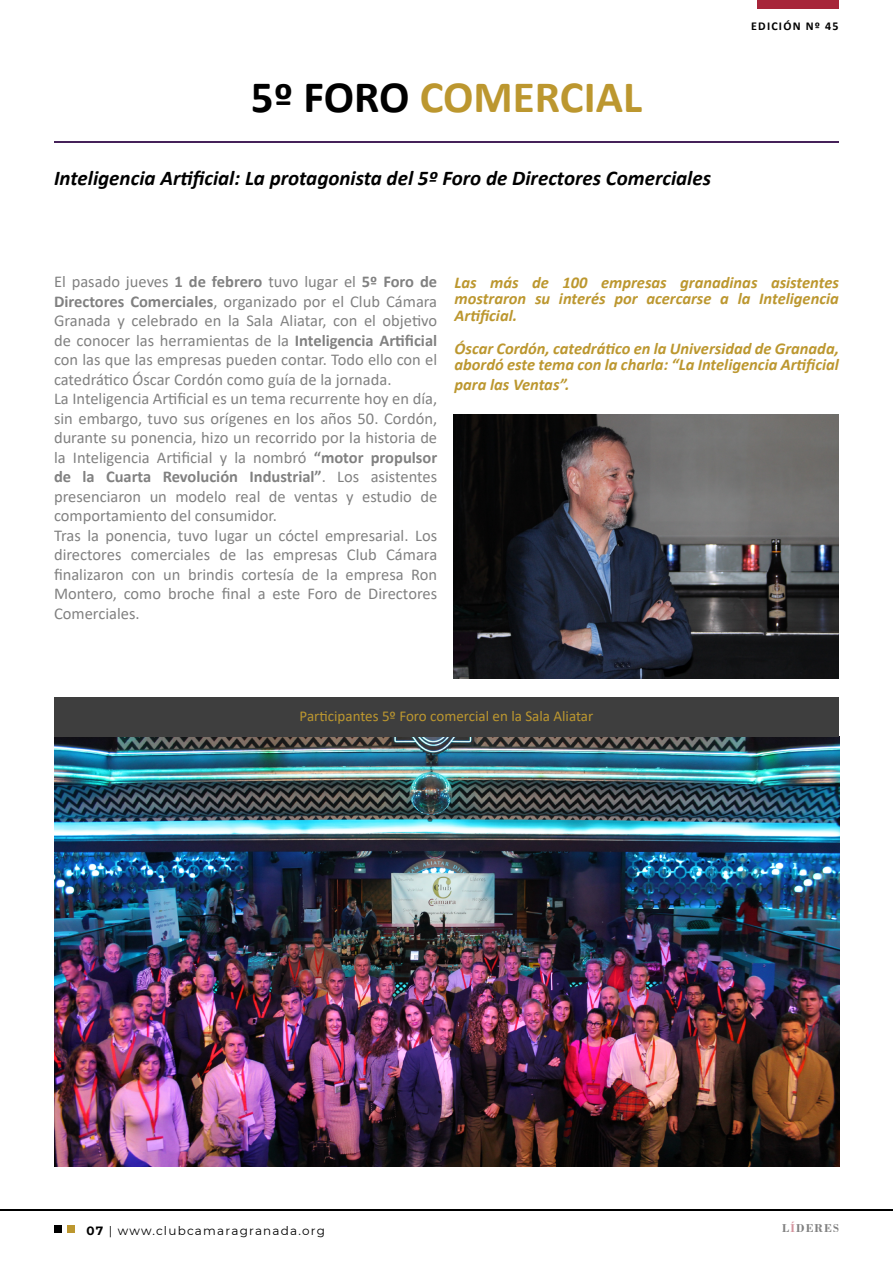
<style>
.page{position:relative;width:893px;height:1263px;background:#fff}
.page>*{position:absolute;margin:0;border:0;box-sizing:border-box;transform-origin:0 0}
.t1{font:700 45px "Calibri";color:#bc972f}
.t2{font:italic 700 21px "Calibri";color:#000}
.t3{font:16.5px/19.5px "Calibri";color:#000}
.t4{font:italic 700 16.5px/16.5px "Calibri";color:#bc972f;text-align:justify}
.t5{font:15px "Calibri";color:#bc972f}
.t6{font:12px "Montserrat";letter-spacing:.1em;color:#000}
.t7{font:700 12px "Calibri";letter-spacing:.1em;color:#000}
.t8{font:700 12px "Bodoni";letter-spacing:.1em;color:#000}
.s1{color:#000}
.s2{font-weight:700}
.s3{color:#a7253a}
</style>
<div class="page">
<div style="left:54px;top:1225px;width:7px;height:7px;background:#000"></div>
<div style="left:68px;top:1225px;width:7px;height:7px;background:#bc972f"></div>
<img style="left:54px;top:737px;width:785px;height:429px">
<img style="left:454px;top:414px;width:385px;height:264px">
<div style="left:54px;top:698px;width:785px;height:39px;background:#3e3e3e"></div>
<hr style="left:54px;top:142px;width:785px;height:1px;background:#452159">
<hr style="left:0;top:1209px;width:893px;height:1px;background:#000">
<div style="left:757px;top:0;width:81px;height:9px;background:#a7253a"></div>
<h1 class="t1" style="left:251px;top:66px;width:393px"><span class="s1">5º FORO</span> COMERCIAL</h1>
<p class="t2" style="left:54px;top:163px;width:659px">Inteligencia Artificial: La protagonista del 5º Foro de Directores Comerciales</p>
<p class="t7" style="left:751px;top:18px;width:89px">EDICIÓN Nº 45</p>
<p class="t3" style="left:54px;top:272px;width:385px">El pasado jueves <span class="s2">1 de febrero</span> tuvo lugar el <span class="s2">5º Foro de Directores Comerciales</span>, organizado por el Club Cámara Granada y celebrado en la Sala Aliatar, con el objetivo de conocer las herramientas de la <span class="s2">Inteligencia Artificial </span>con las que las empresas pueden contar. Todo ello con el catedrático Óscar Cordón como guía de la jornada.<br>La Inteligencia Artificial es un tema recurrente hoy en día, sin embargo, tuvo sus orígenes en los años 50. Cordón, durante su ponencia, hizo un recorrido por la historia de la Inteligencia Artificial y la nombró <span class="s2">“motor propulsor de la Cuarta Revolución Industrial”</span>. Los asistentes presenciaron un modelo real de ventas y estudio de comportamiento del consumidor.<br>Tras la ponencia, tuvo lugar un cóctel empresarial. Los directores comerciales de las empresas Club Cámara finalizaron con un brindis cortesía de la empresa Ron Montero, como broche final a este Foro de Directores Comerciales.</p>
<p class="t4" style="left:454px;top:274px;width:386px">Las más de 100 empresas granadinas asistentes mostraron su interés por acercarse a la Inteligencia Artificial.</p>
<p class="t4" style="left:454px;top:340px;width:386px">Óscar Cordón, catedrático en la Universidad de Granada, abordó este tema con la charla: “La Inteligencia Artificial</p>
<p class="t4" style="left:454px;top:376px;width:117px">para las Ventas”.</p>
<p class="t5" style="left:300px;top:705px;width:295px">Participantes 5º Foro comercial en la Sala Aliatar</p>
<p class="t6" style="left:86px;top:1223px;width:240px"><span class="s2">07</span> | www.clubcamaragranada.org</p>
<p class="t8" style="left:782px;top:1220px;width:58px">L<span class="s3">Í</span>DERES</p>
</div>
